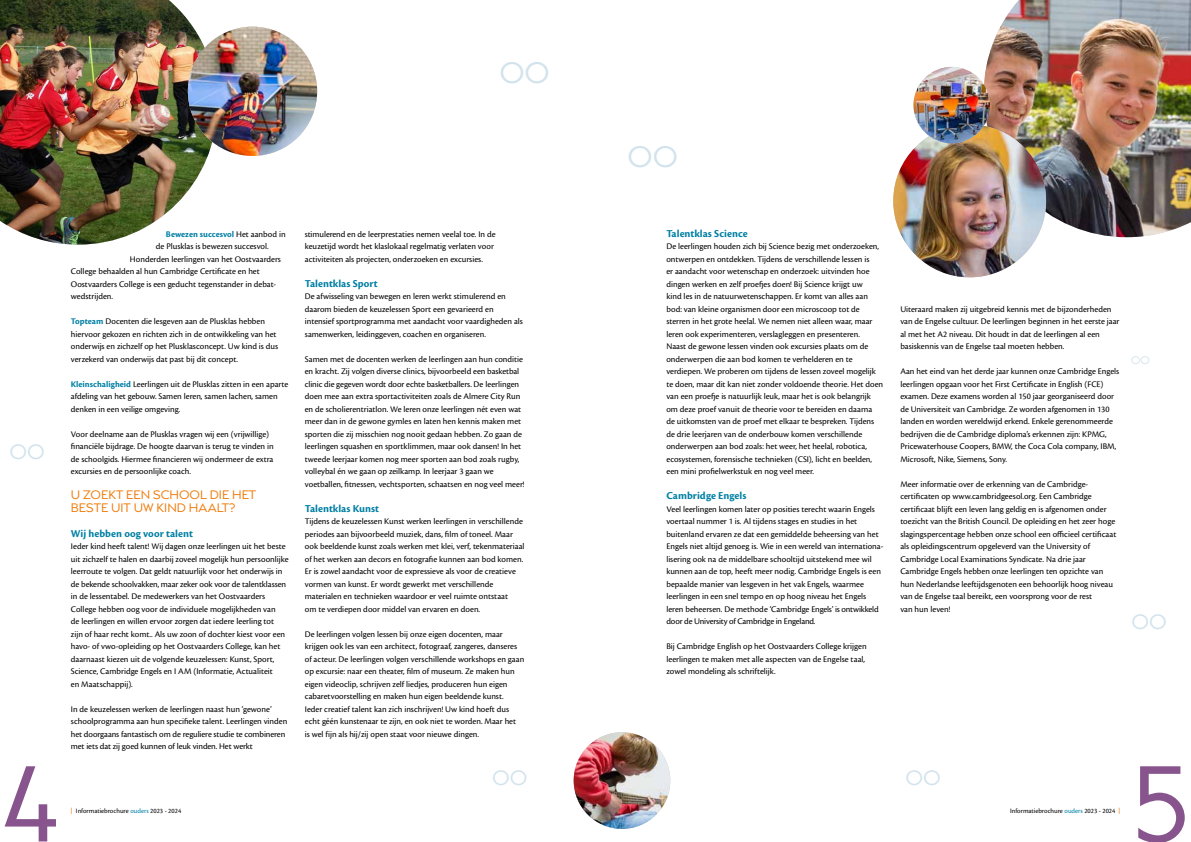
<style>
.page{position:relative;width:1191px;height:842px;background:#fff}
.page>*{position:absolute;margin:0;border:0;box-sizing:border-box;transform-origin:0 0}
.t1{font:105px "Capri Pro";color:#88548d}
.t2{font:28.9px "Capri Pro";color:#d2e3ed}
.t3{font:20.2px "Capri Pro";color:#d2e3ed}
.t4{font:12px/12.5px "Capri Pro";color:#ef7906}
.t5{font:700 11px "Cronos Pro";letter-spacing:.005em;color:#0080a4}
.t6{font:10.7px "Capri Pro";color:#d2e3ed}
.t7{font:9px/12.5px "Cronos Pro";color:#000}
.t8{font:700 9px "Cronos Pro";color:#0080a4}
.t9{font:7px "Cronos Pro";color:#000}
.s1{font-weight:400;color:#000}
.s2{font-weight:700;color:#0080a4}
.s3{font-family:"Capri Pro";color:#ef7906}
.s4{color:#0080a4}
</style>
<div class="page">
<img style="left:983px;top:0;width:208px;height:237px">
<img style="left:893px;top:125px;width:153px;height:152px;border-radius:76px">
<img style="left:913px;top:67px;width:77px;height:76px;border-radius:38px">
<img style="left:0;top:0;width:217px;height:245px">
<img style="left:188px;top:27px;width:129px;height:129px;border-radius:65px">
<img style="left:573px;top:732px;width:97px;height:97px;border-radius:48px">
<h2 class="t2" style="left:499px;top:55px;width:52px">OO</h2>
<h2 class="t2" style="left:627px;top:139px;width:52px">OO</h2>
<h3 class="t3" style="left:9px;top:440px;width:37px">OO</h3>
<h1 class="t1" style="left:0;top:741px;width:63px">4</h1>
<p class="t8" style="left:166px;top:229px;width:121px">Bewezen succesvol <span class="s1">Het aanbod in</span></p>
<p class="t7" style="left:156px;top:240px;width:114px">de Plusklas is bewezen succesvol.</p>
<p class="t7" style="left:130px;top:253px;width:153px">Honderden leerlingen van het Oostvaarders</p>
<p class="t7" style="left:71px;top:265px;width:190px">College behaalden al hun Cambridge Certificate en het</p>
<p class="t7" style="left:71px;top:278px;width:207px">Oostvaarders College is een geducht tegenstander in debat-</p>
<p class="t7" style="left:71px;top:290px;width:44px">wedstrijden.</p>
<p class="t7" style="left:71px;top:315px;width:209px"><span class="s2">Topteam</span> Docenten die lesgeven aan de Plusklas hebben hiervoor gekozen en richten zich in de ontwikkeling van het onderwijs en zichzelf op het Plusklasconcept. Uw kind is dus verzekerd van onderwijs dat past bij dit concept.</p>
<p class="t7" style="left:71px;top:378px;width:219px"><span class="s2">Kleinschaligheid</span> Leerlingen uit de Plusklas zitten in een aparte afdeling van het gebouw. Samen leren, samen lachen, samen denken in een veilige omgeving.</p>
<p class="t7" style="left:71px;top:428px;width:204px">Voor deelname aan de Plusklas vragen wij een (vrijwillige) financiële bijdrage. De hoogte daarvan is terug te vinden in de schoolgids. Hiermee financieren wij ondermeer de extra excursies en de persoonlijke coach.</p>
<h3 class="t4" style="left:71px;top:489px;width:187px">U ZOEKT EEN SCHOOL DIE HET<br>BESTE UIT UW KIND HAALT?</h3>
<p class="t5" style="left:71px;top:527px;width:124px">Wij hebben oog voor talent</p>
<p class="t7" style="left:71px;top:540px;width:219px">Ieder kind heeft talent! Wij dagen onze leerlingen uit het beste uit zichzelf te halen en daarbij zoveel mogelijk hun persoonlijke leerroute te volgen. Dat geldt natuurlijk voor het onderwijs in de bekende schoolvakken, maar zeker ook voor de talentklassen in de lessentabel. De medewerkers van het Oostvaarders College hebben oog voor de individuele mogelijkheden van<br>de leerlingen en willen ervoor zorgen dat iedere leerling tot<br>zijn of haar recht komt.. Als uw zoon of dochter kiest voor een havo- of vwo-opleiding op het Oostvaarders College, kan het daarnaast kiezen uit de volgende keuzelessen: Kunst, Sport, Science, Cambridge Engels en I AM (Informatie, Actualiteit<br>en Maatschappij).</p>
<p class="t7" style="left:71px;top:703px;width:218px">In de keuzelessen werken de leerlingen naast hun ‘gewone’ schoolprogramma aan hun specifieke talent. Leerlingen vinden het doorgaans fantastisch om de reguliere studie te combineren met iets dat zij goed kunnen of leuk vinden. Het werkt</p>
<p class="t7" style="left:305px;top:228px;width:192px">stimulerend en de leerprestaties nemen veelal toe. In de keuzetijd wordt het klaslokaal regelmatig verlaten voor activiteiten als projecten, onderzoeken en excursies.</p>
<p class="t5" style="left:305px;top:277px;width:75px">Talentklas Sport</p>
<p class="t7" style="left:305px;top:290px;width:219px">De afwisseling van bewegen en leren werkt stimulerend en daarom bieden de keuzelessen Sport een gevarieerd en intensief sportprogramma met aandacht voor vaardigheden als samenwerken, leidinggeven, coachen en organiseren.</p>
<p class="t7" style="left:305px;top:353px;width:221px">Samen met de docenten werken de leerlingen aan hun conditie en kracht. Zij volgen diverse clinics, bijvoorbeeld een basketbal clinic die gegeven wordt door echte basketballers. De leerlingen doen mee aan extra sportactiviteiten zoals de Almere City Run en de scholierentriatlon. We leren onze leerlingen nét even wat meer dan in de gewone gymles en laten hen kennis maken met sporten die zij misschien nog nooit gedaan hebben. Zo gaan de leerlingen squashen en sportklimmen, maar ook dansen! In het tweede leerjaar komen nog meer sporten aan bod zoals rugby, volleybal én we gaan op zeilkamp. In leerjaar 3 gaan we voetballen, fitnessen, vechtsporten, schaatsen en nog veel meer!</p>
<p class="t5" style="left:305px;top:502px;width:76px">Talentklas Kunst</p>
<p class="t7" style="left:305px;top:515px;width:221px">Tijdens de keuzelessen Kunst werken leerlingen in verschillende periodes aan bijvoorbeeld muziek, dans, film of toneel. Maar ook beeldende kunst zoals werken met klei, verf, tekenmateriaal of het werken aan decors en fotografie kunnen aan bod komen.<br>Er is zowel aandacht voor de expressieve als voor de creatieve vormen van kunst. Er wordt gewerkt met verschillende materialen en technieken waardoor er veel ruimte ontstaat<br>om te verdiepen door middel van ervaren en doen.</p>
<p class="t7" style="left:305px;top:628px;width:221px">De leerlingen volgen lessen bij onze eigen docenten, maar krijgen ook les van een architect, fotograaf, zangeres, danseres of acteur. De leerlingen volgen verschillende workshops en gaan op excursie: naar een theater, film of museum. Ze maken hun eigen videoclip, schrijven zelf liedjes, produceren hun eigen cabaretvoorstelling en maken hun eigen beeldende kunst.<br>Ieder creatief talent kan zich inschrijven! Uw kind hoeft dus echt géén kunstenaar te zijn, en ook niet te worden. Maar het<br>is wel fijn als hij/zij open staat voor nieuwe dingen.</p>
<h3 class="t3" style="left:492px;top:766px;width:37px">OO</h3>
<p class="t5" style="left:666px;top:227px;width:83px">Talentklas Science</p>
<p class="t7" style="left:666px;top:240px;width:218px">De leerlingen houden zich bij Science bezig met onderzoeken, ontwerpen en ontdekken. Tijdens de verschillende lessen is<br>er aandacht voor wetenschap en onderzoek: uitvinden hoe dingen werken en zelf proefjes doen! Bij Science krijgt uw<br>kind les in de natuurwetenschappen. Er komt van alles aan bod: van kleine organismen door een microscoop tot de sterren in het grote heelal. We nemen niet alleen waar, maar leren ook experimenteren, verslagleggen en presenteren.<br>Naast de gewone lessen vinden ook excursies plaats om de onderwerpen die aan bod komen te verhelderen en te verdiepen. We proberen om tijdens de lessen zoveel mogelijk te doen, maar dit kan niet zonder voldoende theorie. Het doen van een proefje is natuurlijk leuk, maar het is ook belangrijk om deze proef vanuit de theorie voor te bereiden en daarna<br>de uitkomsten van de proef met elkaar te bespreken. Tijdens de drie leerjaren van de onderbouw komen verschillende onderwerpen aan bod zoals: het weer, het heelal, robotica, ecosystemen, forensische technieken (CSI), licht en beelden, een mini profielwerkstuk en nog veel meer.</p>
<p class="t5" style="left:666px;top:489px;width:82px">Cambridge Engels</p>
<p class="t7" style="left:666px;top:503px;width:218px">Veel leerlingen komen later op posities terecht waarin Engels voertaal nummer 1 is. Al tijdens stages en studies in het buitenland ervaren ze dat een gemiddelde beheersing van het Engels niet altijd genoeg is. Wie in een wereld van internationa&shy;lisering ook na de middelbare schooltijd uitstekend mee wil kunnen aan de top, heeft meer nodig. Cambridge Engels is een bepaalde manier van lesgeven in het vak Engels, waarmee leerlingen in een snel tempo en op hoog niveau het Engels leren beheersen. De methode ‘Cambridge Engels’ is ontwikkeld door de University of Cambridge in Engeland.</p>
<p class="t7" style="left:666px;top:640px;width:202px">Bij Cambridge English op het Oostvaarders College krijgen leerlingen te maken met alle aspecten van de Engelse taal, zowel mondeling als schriftelijk.</p>
<p class="t7" style="left:900px;top:303px;width:221px">Uiteraard maken zij uitgebreid kennis met de bijzonderheden van de Engelse cultuur. De leerlingen beginnen in het eerste jaar al met het A2 niveau. Dit houdt in dat de leerlingen al een basiskennis van de Engelse taal moeten hebben.</p>
<p class="t7" style="left:900px;top:365px;width:220px">Aan het eind van het derde jaar kunnen onze Cambridge Engels leerlingen opgaan voor het First Certificate in English (FCE) examen. Deze examens worden al 150 jaar georganiseerd door de Universiteit van Cambridge. Ze worden afgenomen in 130 landen en worden wereldwijd erkend. Enkele gerenommeerde bedrijven die de Cambridge diploma’s erkennen zijn: KPMG, Pricewaterhouse Coopers, BMW, the Coca Cola company, IBM, Microsoft, Nike, Siemens, Sony.</p>
<p class="t7" style="left:900px;top:478px;width:217px">Meer informatie over de erkenning van de Cambridge&shy;certificaten op www.cambridgeesol.org. Een Cambridge certificaat blijft een leven lang geldig en is afgenomen onder toezicht van the British Council. De opleiding en het zeer hoge slagingspercentage hebben onze school een officieel certificaat als opleidingscentrum opgeleverd van the University of Cambridge Local Examinations Syndicate. Na drie jaar Cambridge Engels hebben onze leerlingen ten opzichte van hun Nederlandse leeftijdsgenoten een behoorlijk hoog niveau van de Engelse taal bereikt, een voorsprong voor de rest<br>van hun leven!</p>
<h3 class="t3" style="left:905px;top:766px;width:37px">OO</h3>
<p class="t9" style="left:71px;top:807px;width:112px"><span class="s3">|</span> Informatiebrochure <span class="s4">ouders</span> 2023 - 2024</p>
<p class="t9" style="left:1010px;top:807px;width:111px">Informatiebrochure <span class="s4">ouders</span> 2023 - 2024 <span class="s3">|</span></p>
<p class="t6" style="left:1131px;top:354px;width:20px">OO</p>
<h3 class="t3" style="left:1131px;top:610px;width:37px">OO</h3>
<h1 class="t1" style="left:1129px;top:741px;width:63px">5</h1>
</div>
